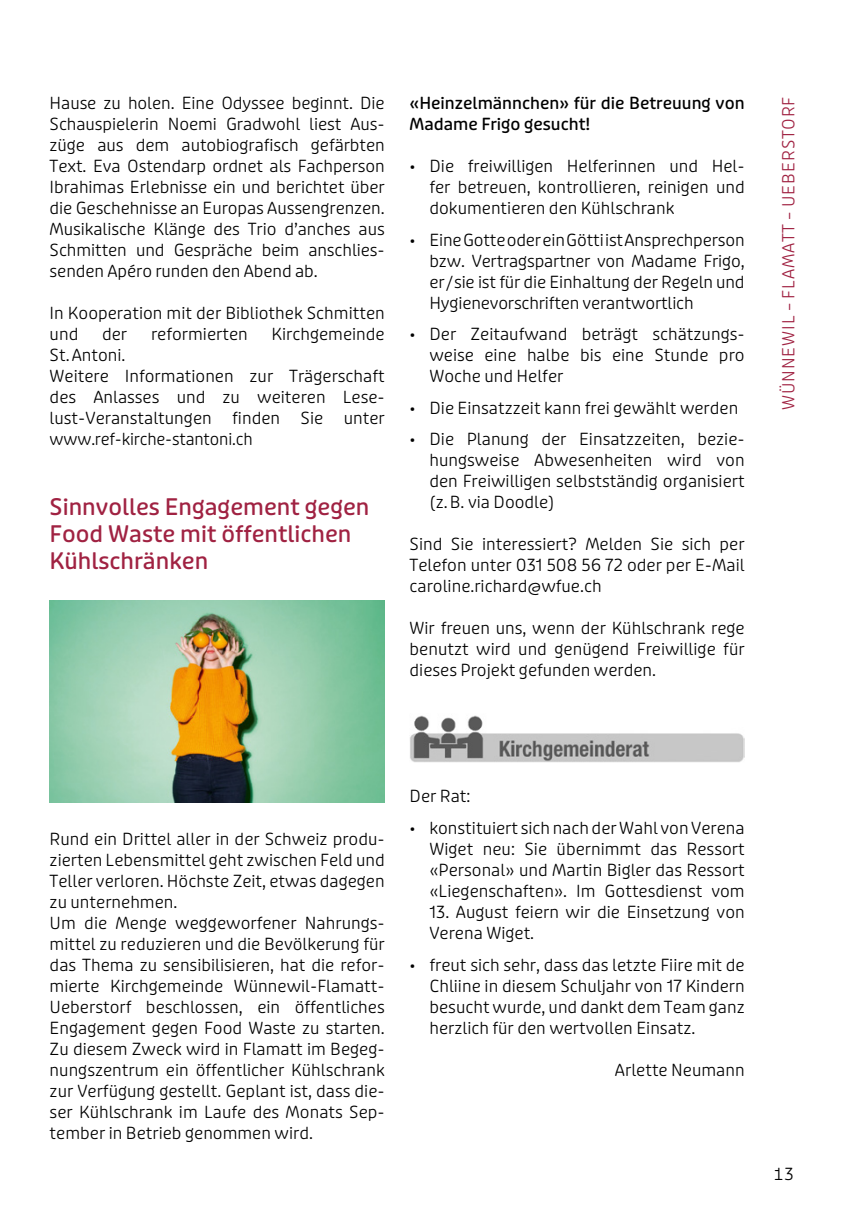
<style>
.page{position:relative;width:844px;height:1216px;background:#fff}
.page>*{position:absolute;margin:0;border:0;box-sizing:border-box;transform-origin:0 0}
.t1{font:22.75px/27.3px "Puffin Display Soft Medm";color:#a02242}
.t2{font:300 16.62px/21px "Puffin Display Soft";color:#000;text-align:justify}
.t3{font:16.62px/21px "Puffin Display Soft Medm";color:#000}
.t4{font:300 16.62px "Puffin Display Soft";letter-spacing:.06em;color:#a02242}
</style>
<div class="page">
<img style="left:50px;top:601px;width:334px;height:201px">
<img style="left:410px;top:715px;width:334px;height:48px">
<p class="t2" style="left:50px;top:93px;width:336px">Hause zu holen. Eine Odyssee beginnt. Die Schauspielerin Noemi Gradwohl liest Aus&shy;züge aus dem autobiografisch gefärbten Text. Eva Ostendarp ordnet als Fachperson Ibrahimas Erlebnisse ein und berichtet über die Geschehnisse an Europas Aussengrenzen.<br>Musikalische Klänge des Trio d’anches aus Schmitten und Gespräche beim anschlies&shy;senden Apéro runden den Abend ab.</p>
<p class="t2" style="left:50px;top:303px;width:336px">In Kooperation mit der Bibliothek Schmitten und</p>
<p class="t2" style="left:102px;top:324px;width:27px">der</p>
<p class="t2" style="left:151px;top:324px;width:98px">reformierten</p>
<p class="t2" style="left:271px;top:324px;width:115px">Kirchgemeinde</p>
<p class="t2" style="left:50px;top:345px;width:336px;text-align:left">St.Antoni.<br>Weitere Informationen zur Trägerschaft des Anlasses und zu weiteren Lese&shy;lust-Veranstaltungen finden Sie unter www.ref-kirche-stantoni.ch</p>
<h1 class="t1" style="left:50px;top:493px;width:321px">Sinnvolles Engagement gegen<br>Food Waste mit öffentlichen<br>Kühlschränken</h1>
<p class="t3" style="left:409px;top:93px;width:336px">«Heinzelmännchen» für die Betreuung von<br>Madame Frigo gesucht!</p>
<p class="t2" style="left:429px;top:156px;width:317px;text-indent:-20px">• Die freiwilligen Helferinnen und Hel&shy;fer betreuen, kontrollieren, reinigen und dokumentieren den Kühlschrank</p>
<p class="t2" style="left:429px;top:230px;width:316px;text-indent:-20px">• Eine Gotte oder ein Götti ist Ansprechperson bzw. Vertragspartner von Madame Frigo, er/sie ist für die Einhaltung der Regeln und Hygienevorschriften verantwortlich</p>
<p class="t2" style="left:429px;top:324px;width:316px;text-indent:-20px">• Der Zeitaufwand beträgt schätzungs&shy;weise eine halbe bis eine Stunde pro Woche und Helfer</p>
<p class="t2" style="left:409px;top:398px;width:330px">• Die Einsatzzeit kann frei gewählt werden</p>
<p class="t2" style="left:429px;top:429px;width:317px;text-indent:-20px">• Die Planung der Einsatzzeiten, bezie&shy;hungsweise Abwesenheiten wird von den Freiwilligen selbstständig organisiert (z.B. via Doodle)</p>
<p class="t2" style="left:409px;top:534px;width:336px">Sind Sie interessiert? Melden Sie sich per Telefon unter 031 508 56 72 oder per E-Mail caroline.richard@wfue.ch</p>
<p class="t2" style="left:409px;top:618px;width:336px">Wir freuen uns, wenn der Kühlschrank rege benutzt wird und genügend Freiwillige für dieses Projekt gefunden werden.</p>
<p class="t4" style="left:778px;top:410px;width:315px;rotate:-90deg">WÜNNEWIL – FLAMATT – UEBERSTORF</p>
<p class="t2" style="left:50px;top:828px;width:336px;text-align:left">Rund ein Drittel aller in der Schweiz produ&shy;zierten Lebensmittel geht zwischen Feld und Teller verloren. Höchste Zeit, etwas dagegen zu unternehmen.<br>Um die Menge weggeworfener Nahrungs&shy;mittel zu reduzieren und die Bevölkerung für das Thema zu sensibilisieren, hat die refor&shy;mierte Kirchgemeinde Wünnewil-Flamatt-Ueberstorf beschlossen, ein öffentliches Engagement gegen Food Waste zu starten.<br>Zu diesem Zweck wird in Flamatt im Begeg&shy;nungszentrum ein öffentlicher Kühlschrank zur Verfügung gestellt. Geplant ist, dass die&shy;ser Kühlschrank im Laufe des Monats Sep&shy;tember in Betrieb genommen wird.</p>
<p class="t2" style="left:409px;top:786px;width:62px">Der Rat:</p>
<p class="t2" style="left:429px;top:818px;width:317px;text-indent:-20px">• konstituiert sich nach der Wahl von Verena Wiget neu: Sie übernimmt das Ressort «Personal» und Martin Bigler das Ressort «Liegenschaften». Im Gottesdienst vom</p>
<p class="t2" style="left:429px;top:902px;width:317px">13. August feiern wir die Einsetzung von<br>Verena Wiget.</p>
<p class="t2" style="left:429px;top:954px;width:317px;text-indent:-20px">• freut sich sehr, dass das letzte Fiire mit de Chliine in diesem Schuljahr von 17 Kindern besucht wurde, und dankt dem Team ganz herzlich für den wertvollen Einsatz.</p>
<p class="t2" style="left:614px;top:1059px;width:131px">Arlette Neumann</p>
<p class="t2" style="left:772px;top:1163px;width:23px">13</p>
</div>
